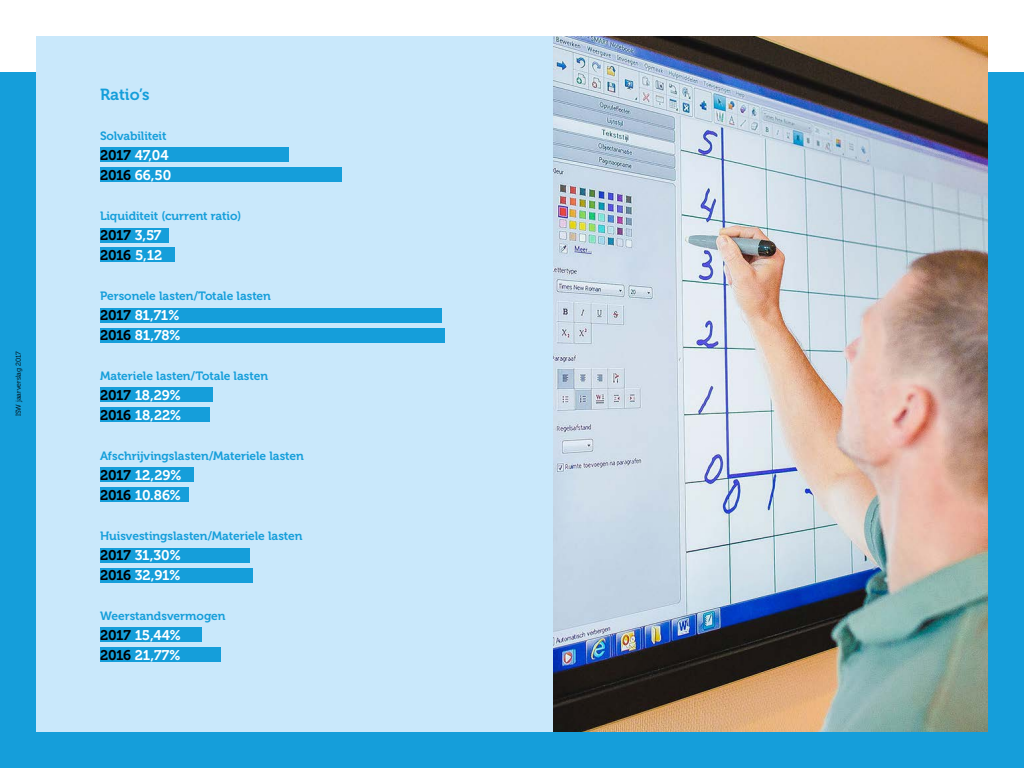
<style>
.page{position:relative;width:1024px;height:768px;background:#fff}
.page>*{position:absolute;margin:0;border:0;box-sizing:border-box;transform-origin:0 0}
.t1{font:16px "Museo 700";color:#159eda}
.t2{font:14px/20px "Museo 700";letter-spacing:-.01em;color:#fff}
.t3{font:14px/20px "Museo 700";letter-spacing:-.02em;color:#000}
.t4{font:12px "Museo 700";letter-spacing:-.005em;color:#159eda}
.t5{font:7px "Museo 300";color:#000}
.s1{color:#000}
.s2{color:#fff}
</style>
<div class="page">
<div style="left:0;top:73px;width:1024px;height:695px;background:#159eda"></div>
<div style="left:36px;top:36px;width:952px;height:695px;background:#c9e8fb"></div>
<div style="left:100px;top:148px;width:189px;height:14px;background:#159eda"></div>
<div style="left:100px;top:167px;width:241px;height:14px;background:#159eda"></div>
<div style="left:100px;top:228px;width:69px;height:14px;background:#159eda"></div>
<div style="left:100px;top:248px;width:75px;height:14px;background:#159eda"></div>
<div style="left:100px;top:308px;width:341px;height:14px;background:#159eda"></div>
<div style="left:100px;top:388px;width:112px;height:14px;background:#159eda"></div>
<div style="left:100px;top:467px;width:93px;height:14px;background:#159eda"></div>
<div style="left:100px;top:548px;width:149px;height:14px;background:#159eda"></div>
<div style="left:100px;top:628px;width:101px;height:14px;background:#159eda"></div>
<div style="left:100px;top:328px;width:344px;height:14px;background:#159eda"></div>
<div style="left:100px;top:408px;width:110px;height:14px;background:#159eda"></div>
<div style="left:100px;top:487px;width:89px;height:14px;background:#159eda"></div>
<div style="left:100px;top:568px;width:153px;height:14px;background:#159eda"></div>
<div style="left:100px;top:648px;width:121px;height:14px;background:#159eda"></div>
<img style="left:553px;top:36px;width:435px;height:695px">
<p class="t5" style="left:15px;top:416px;width:67px;rotate:-90deg">ISW jaarverslag 2017</p>
<h1 class="t1" style="left:100px;top:86px;width:51px">Ratio’s</h1>
<p class="t4" style="left:100px;top:129px;width:68px">Solvabiliteit</p>
<p class="t2" style="left:100px;top:145px;width:73px"><span class="s1">2017</span> 47,04<br><span class="s1">2016</span> 66,50</p>
<p class="t4" style="left:100px;top:209px;width:143px">Liquiditeit (current ratio)</p>
<p class="t3" style="left:100px;top:225px;width:64px">2017 <span class="s2">3,57<br></span>2016 <span class="s2">5,12</span></p>
<p class="t4" style="left:100px;top:289px;width:172px">Personele lasten/Totale lasten</p>
<p class="t2" style="left:100px;top:305px;width:82px"><span class="s1">2017</span> 81,71%<br><span class="s1">2016</span> 81,78%</p>
<p class="t4" style="left:100px;top:369px;width:170px">Materiele lasten/Totale lasten</p>
<p class="t2" style="left:100px;top:385px;width:83px"><span class="s1">2017</span> 18,29%<br><span class="s1">2016</span> 18,22%</p>
<p class="t4" style="left:100px;top:449px;width:205px">Afschrijvingslasten/Materiele lasten</p>
<p class="t2" style="left:100px;top:465px;width:83px"><span class="s1">2017</span> 12,29%<br><span class="s1">2016</span> 10.86%</p>
<p class="t4" style="left:100px;top:529px;width:204px">Huisvestingslasten/Materiele lasten</p>
<p class="t2" style="left:100px;top:545px;width:82px"><span class="s1">2017</span> 31,30%<br><span class="s1">2016</span> 32,91%</p>
<p class="t4" style="left:100px;top:609px;width:127px">Weerstandsvermogen</p>
<p class="t2" style="left:100px;top:625px;width:83px"><span class="s1">2017</span> 15,44%<br><span class="s1">2016</span> 21,77%</p>
</div>
